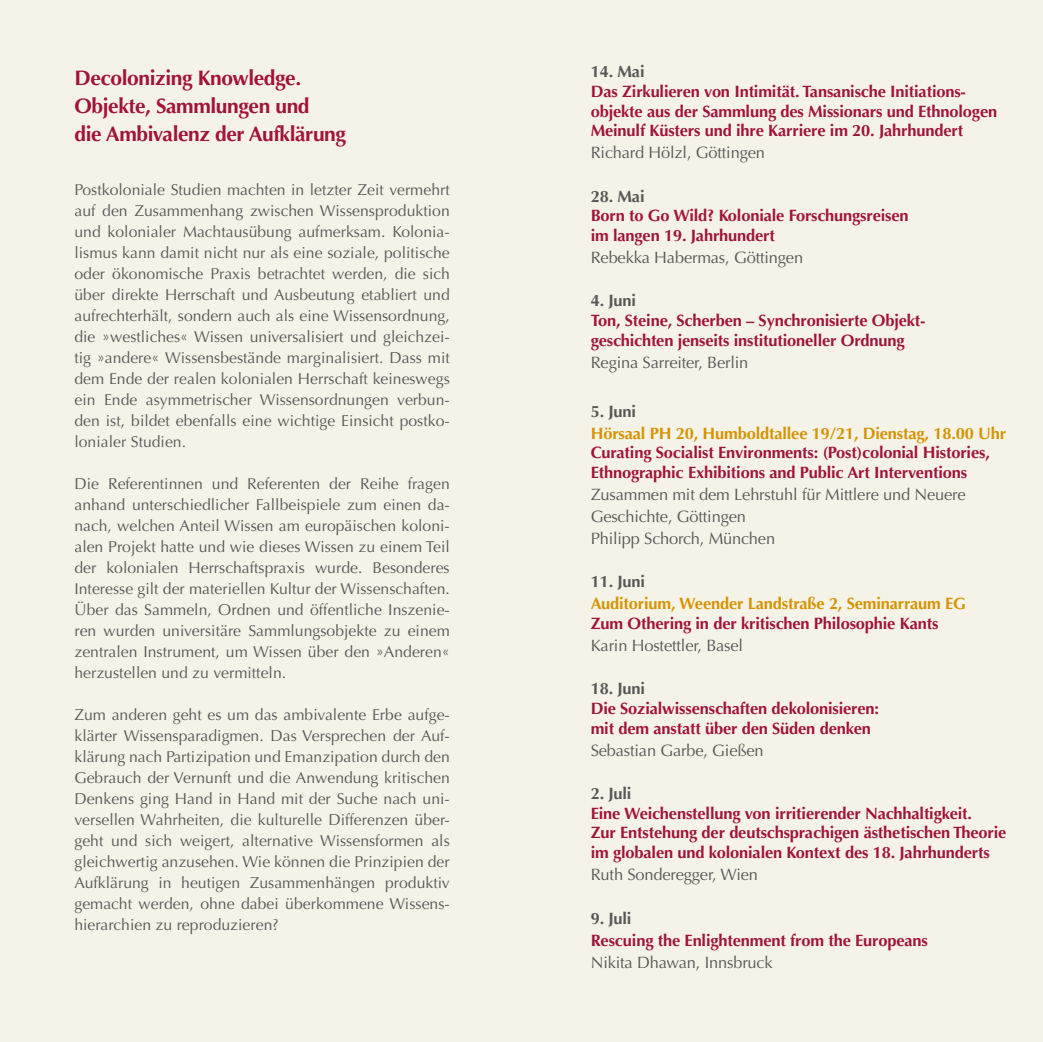
<style>
.page{position:relative;width:1043px;height:1042px;background:#f5f3e7}
.page>*{position:absolute;margin:0;border:0;box-sizing:border-box;transform-origin:0 0}
.t1{font:700 21px/28px "Optima";letter-spacing:-.02em;color:#a1133a}
.t2{font:700 16.45px/19.8px "Optima";letter-spacing:-.01em;color:#a1133a}
.t3{font:16.45px/22.1px "Optima";letter-spacing:-.01em;color:#575756}
.t4{font:700 16.45px "Optima";letter-spacing:-.01em;color:#d59300}
.t5{font:700 16.45px "Optima";letter-spacing:-.01em;color:#575756}
.t6{font:15.75px/21px "Optima";color:#575756;text-align:justify}
</style>
<div class="page">
<h1 class="t1" style="left:74px;top:64px;width:273px">Decolonizing Knowledge.<br>Objekte, Sammlungen und<br>die Ambivalenz der Aufklärung</h1>
<p class="t6" style="left:74px;top:179px;width:377px">Postkoloniale Studien machten in letzter Zeit vermehrt auf den Zusammenhang zwischen Wissensproduktion und kolonialer Machtausübung aufmerksam. Kolonia&shy;lismus kann damit nicht nur als eine soziale, politische oder ökonomische Praxis betrachtet werden, die sich über direkte Herrschaft und Ausbeutung etabliert und aufrechterhält, sondern auch als eine Wissensordnung, die »westliches« Wissen universalisiert und gleichzei&shy;tig »andere« Wissensbestände marginalisiert. Dass mit dem Ende der realen kolonialen Herrschaft keineswegs ein Ende asymmetrischer Wissensordnungen verbun&shy;den ist, bildet ebenfalls eine wichtige Einsicht postko&shy;lonialer Studien.</p>
<p class="t6" style="left:74px;top:473px;width:377px">Die Referentinnen und Referenten der Reihe fragen anhand unterschiedlicher Fallbeispiele zum einen da&shy;nach, welchen Anteil Wissen am europäischen koloni&shy;alen Projekt hatte und wie dieses Wissen zu einem Teil der kolonialen Herrschaftspraxis wurde. Besonderes Interesse gilt der materiellen Kultur der Wissenschaften.<br>Über das Sammeln, Ordnen und öffentliche Inszenie&shy;ren wurden universitäre Sammlungsobjekte zu einem zentralen Instrument, um Wissen über den »Anderen« herzustellen und zu vermitteln.</p>
<p class="t6" style="left:74px;top:704px;width:377px">Zum anderen geht es um das ambivalente Erbe aufge&shy;klärter Wissensparadigmen. Das Versprechen der Auf&shy;klärung nach Partizipation und Emanzipation durch den Gebrauch der Vernunft und die Anwendung kritischen Denkens ging Hand in Hand mit der Suche nach uni&shy;versellen Wahrheiten, die kulturelle Differenzen über&shy;geht und sich weigert, alternative Wissensformen als gleichwertig anzusehen. Wie können die Prinzipien der Aufklärung in heutigen Zusammenhängen produktiv gemacht werden, ohne dabei überkommene Wissens&shy;hierarchien zu reproduzieren?</p>
<p class="t5" style="left:591px;top:62px;width:55px">14. Mai</p>
<p class="t2" style="left:591px;top:82px;width:408px">Das Zirkulieren von Intimität. Tansanische Initiations&shy;objekte aus der Sammlung des Missionars und Ethnologen<br>Meinulf Küsters und ihre Karriere im 20. Jahrhundert</p>
<p class="t3" style="left:591px;top:142px;width:176px">Richard Hölzl, Göttingen</p>
<p class="t5" style="left:591px;top:186px;width:55px">28. Mai</p>
<p class="t2" style="left:591px;top:206px;width:319px">Born to Go Wild? Koloniale Forschungsreisen im langen 19. Jahrhundert</p>
<p class="t3" style="left:591px;top:247px;width:214px">Rebekka Habermas, Göttingen</p>
<p class="t5" style="left:591px;top:291px;width:47px">4. Juni</p>
<p class="t2" style="left:591px;top:311px;width:336px">Ton, Steine, Scherben – Synchronisierte Objekt&shy;geschichten jenseits institutioneller Ordnung</p>
<p class="t3" style="left:591px;top:351px;width:159px">Regina Sarreiter, Berlin</p>
<p class="t5" style="left:591px;top:401px;width:47px">5. Juni</p>
<p class="t4" style="left:591px;top:423px;width:417px">Hörsaal PH 20, Humboldtallee 19/21, Dienstag, 18.00 Uhr</p>
<p class="t2" style="left:591px;top:443px;width:401px">Curating Socialist Environments: (Post)colonial Histories,<br>Ethnographic Exhibitions and Public Art Interventions</p>
<p class="t3" style="left:591px;top:484px;width:376px">Zusammen mit dem Lehrstuhl für Mittlere und Neuere<br>Geschichte, Göttingen<br>Philipp Schorch, München</p>
<p class="t5" style="left:591px;top:572px;width:56px">11. Juni</p>
<p class="t4" style="left:591px;top:594px;width:377px">Auditorium, Weender Landstraße 2, Seminarraum EG</p>
<p class="t2" style="left:591px;top:614px;width:349px">Zum Othering in der kritischen Philosophie Kants</p>
<p class="t3" style="left:591px;top:635px;width:154px">Karin Hostettler, Basel</p>
<p class="t5" style="left:591px;top:679px;width:56px">18. Juni</p>
<p class="t2" style="left:591px;top:699px;width:290px">Die Sozialwissenschaften dekolonisieren: mit dem anstatt über den Süden denken</p>
<p class="t3" style="left:591px;top:739px;width:174px">Sebastian Garbe, Gießen</p>
<p class="t5" style="left:591px;top:784px;width:42px">2. Juli</p>
<p class="t2" style="left:591px;top:803px;width:417px">Eine Weichenstellung von irritierender Nachhaltigkeit.<br>Zur Entstehung der deutschsprachigen ästhetischen Theorie im globalen und kolonialen Kontext des 18. Jahrhunderts</p>
<p class="t3" style="left:591px;top:864px;width:169px">Ruth Sonderegger, Wien</p>
<p class="t5" style="left:591px;top:909px;width:42px">9. Juli</p>
<p class="t2" style="left:591px;top:931px;width:339px">Rescuing the Enlightenment from the Europeans</p>
<p class="t3" style="left:591px;top:952px;width:183px">Nikita Dhawan, Innsbruck</p>
</div>
